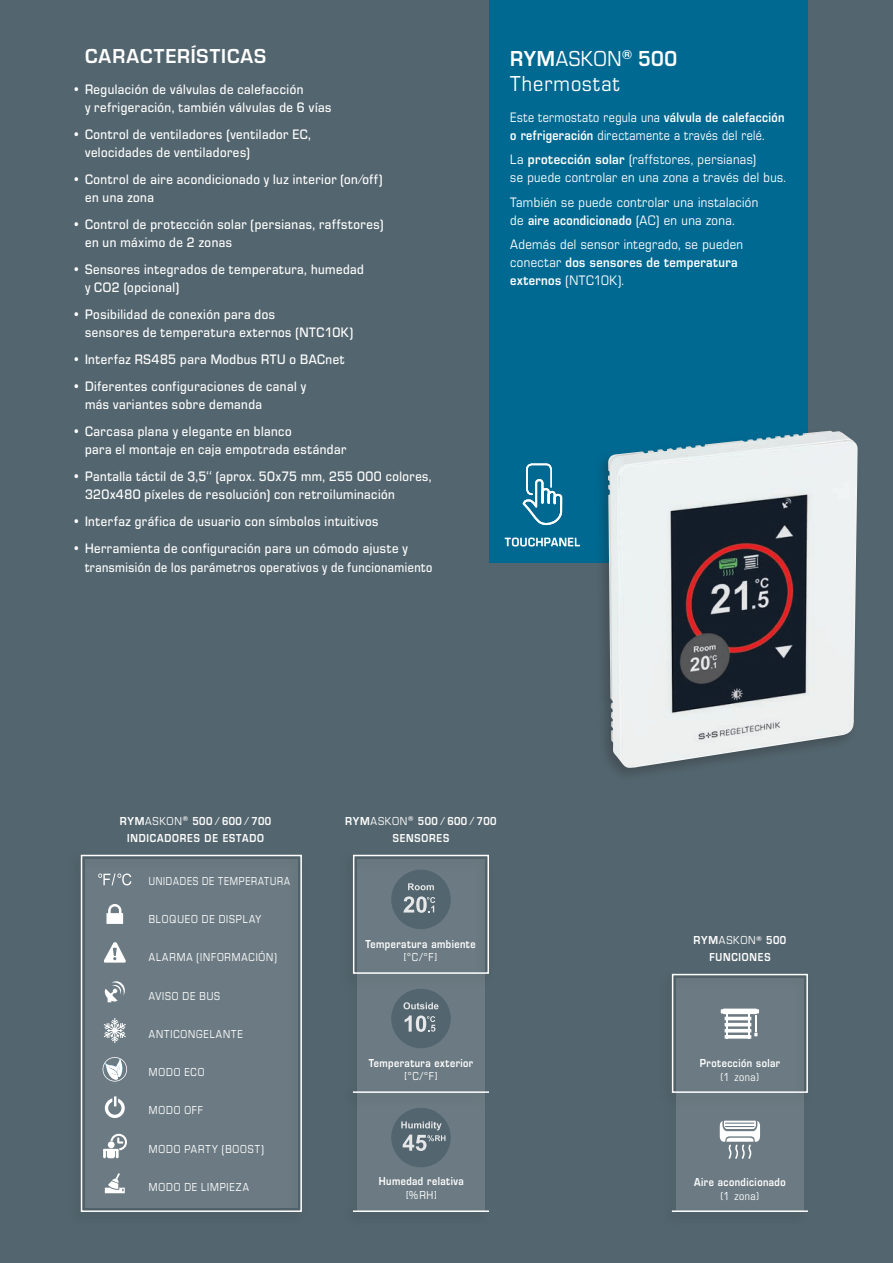
<style>
.page{position:relative;width:893px;height:1263px;background:#53656e}
.page>*{position:absolute;margin:0;border:0;box-sizing:border-box;transform-origin:0 0}
.t1{font:22.5px/25.5px "Eurostile OT";letter-spacing:.06em;color:#fff;scale:.9 1}
.t2{font:700 21px "Eurostile OT";letter-spacing:.055em;color:#fff;scale:.95 1}
.t3{font:500 14.25px/18.3px "Eurostile OT";letter-spacing:.04em;color:#fff;scale:.9 1}
.t4{font:14.25px/18px "Eurostile OT";letter-spacing:.03em;color:#fff;scale:.9 1}
.t5{font:14.25px/18px "Eurostile OT";letter-spacing:.03em;color:#fff;scale:.85 1}
.t6{font:500 12.45px "Eurostile OT";letter-spacing:.065em;color:#fff;scale:.9 1}
.t7{font:12px "Eurostile OT";letter-spacing:.085em;color:#fff;scale:.85 1}
.t8{font:700 12px "Eurostile OT";letter-spacing:.045em;color:#fff;scale:.85 1}
.t9{font:700 12px/17.1px "Eurostile OT";letter-spacing:.08em;color:#fff;text-align:center;scale:.9 1}
.t10{font:12px "Eurostile OT Cond";letter-spacing:.045em;color:#fff}
.t11{font:700 12px/17.1px "Eurostile OT";letter-spacing:.075em;color:#fff;text-align:center;scale:.9 1}
.t12{font:12px "Eurostile OT";letter-spacing:.085em;color:#fff;scale:.8 1}
.s1{font-weight:700}
.s2{font-weight:400}
</style>
<div class="page">
<div style="left:489px;top:0;width:319px;height:563px;background:#006991"></div>
<div style="left:595px;top:426px;width:267px;height:355px;background:#231f20;opacity:.3"></div>
<img style="left:608px;top:431px;width:250px;height:337px">
<div style="left:67px;top:850px;width:240px;height:375px;background:#231f20;opacity:.3"></div>
<div style="left:81px;top:855px;width:221px;height:357px;border:2px solid #fff"></div>
<svg style="left:106px;top:904px;width:17px;height:20px"></svg>
<svg style="left:104px;top:942px;width:22px;height:21px"></svg>
<svg style="left:104px;top:981px;width:21px;height:21px"></svg>
<svg style="left:98px;top:873px;width:33px;height:12px"></svg>
<svg style="left:105px;top:1096px;width:20px;height:22px"></svg>
<svg style="left:103px;top:1134px;width:24px;height:24px"></svg>
<svg style="left:105px;top:1173px;width:20px;height:20px"></svg>
<svg style="left:103px;top:1057px;width:24px;height:24px"></svg>
<svg style="left:104px;top:1018px;width:22px;height:25px"></svg>
<div style="left:357px;top:859px;width:128px;height:353px;background:#6c7b83"></div>
<div style="left:391px;top:989px;width:60px;height:59px;background:#53656e;border-radius:50%"></div>
<svg style="left:403px;top:1002px;width:35px;height:7px"></svg>
<svg style="left:405px;top:1015px;width:30px;height:17px"></svg>
<div style="left:391px;top:1108px;width:60px;height:59px;background:#53656e;border-radius:50%"></div>
<svg style="left:401px;top:1121px;width:44px;height:30px"></svg>
<div style="left:339px;top:850px;width:154px;height:137px;background:#231f20;opacity:.3"></div>
<div style="left:353px;top:855px;width:136px;height:119px;border:2px solid #fff"></div>
<div style="left:340px;top:1087px;width:153px;height:19px;background:#231f20;opacity:.3"></div>
<hr style="left:353px;top:1091px;width:136px;height:2px;background:#fff">
<div style="left:340px;top:1206px;width:153px;height:19px;background:#231f20;opacity:.3"></div>
<hr style="left:353px;top:1210px;width:136px;height:2px;background:#fff">
<div style="left:391px;top:870px;width:60px;height:59px;background:#53656e;border-radius:50%"></div>
<svg style="left:408px;top:883px;width:26px;height:7px"></svg>
<svg style="left:403px;top:896px;width:32px;height:17px"></svg>
<div style="left:676px;top:978px;width:128px;height:234px;background:#6c7b83"></div>
<div style="left:658px;top:969px;width:154px;height:137px;background:#231f20;opacity:.3"></div>
<div style="left:672px;top:974px;width:136px;height:119px;border:2px solid #fff"></div>
<div style="left:659px;top:1206px;width:153px;height:19px;background:#231f20;opacity:.3"></div>
<hr style="left:672px;top:1210px;width:136px;height:2px;background:#fff">
<svg style="left:720px;top:1121px;width:40px;height:38px"></svg>
<svg style="left:522px;top:463px;width:41px;height:63px"></svg>
<svg style="left:505px;top:538px;width:75px;height:8px"></svg>
<h2 class="t2" style="left:85px;top:44px;width:192px">CARACTERÍSTICAS</h2>
<p class="t3" style="left:85px;top:80px;width:275px;text-indent:-13px">• Regulación de válvulas de calefacción<br>y refrigeración, también válvulas de 6 vías</p>
<p class="t3" style="left:85px;top:125px;width:252px;text-indent:-13px">• Control de ventiladores (ventilador EC, velocidades de ventiladores)</p>
<p class="t3" style="left:85px;top:170px;width:332px;text-indent:-13px">• Control de aire acondicionado y luz interior (on⁄off) en una zona</p>
<p class="t3" style="left:85px;top:215px;width:333px;text-indent:-13px">• Control de protección solar (persianas, raffstores) en un máximo de 2 zonas</p>
<p class="t3" style="left:85px;top:260px;width:311px;text-indent:-13px">• Sensores integrados de temperatura, humedad y CO2 (opcional)</p>
<p class="t3" style="left:85px;top:306px;width:299px;text-indent:-13px">• Posibilidad de conexión para dos<br>sensores de temperatura externos (NTC10K)</p>
<p class="t3" style="left:72px;top:351px;width:304px">• Interfaz RS485 para Modbus RTU o BACnet</p>
<p class="t3" style="left:85px;top:377px;width:247px;text-indent:-13px">• Diferentes configuraciones de canal y más variantes sobre demanda</p>
<p class="t3" style="left:85px;top:422px;width:292px;text-indent:-13px">• Carcasa plana y elegante en blanco<br>para el montaje en caja empotrada estándar</p>
<p class="t3" style="left:85px;top:467px;width:387px;text-indent:-13px">• Pantalla táctil de 3,5‘‘ (aprox. 50x75 mm, 255 000 colores,<br>320x480 píxeles de resolución) con retroiluminación</p>
<p class="t3" style="left:72px;top:512px;width:342px">• Interfaz gráfica de usuario con símbolos intuitivos</p>
<p class="t3" style="left:85px;top:539px;width:388px;line-height:19px;text-indent:-13px">• Herramienta de configuración para un cómodo ajuste y transmisión de los parámetros operativos y de funcionamiento</p>
<h1 class="t1" style="left:510px;top:46px;width:187px"><span class="s1">RYM</span>ASKON<sup>®</sup> <span class="s1">500<br></span>Thermostat</h1>
<p class="t5" style="left:510px;top:109px;width:324px">Este termostato regula una <span class="s1">válvula de calefacción o refrigeración</span> directamente a través del relé.</p>
<p class="t4" style="left:510px;top:151px;width:308px">La <span class="s1">protección solar</span> (raffstores, persianas)<br>se puede controlar en una zona a través del bus.</p>
<p class="t4" style="left:510px;top:193px;width:277px">También se puede controlar una instalación de <span class="s1">aire acondicionado</span> (AC) en una zona.</p>
<p class="t4" style="left:510px;top:236px;width:260px">Además del sensor integrado, se pueden conectar <span class="s1">dos sensores de temperatura externos</span> (NTC10K).</p>
<p class="t6" style="left:505px;top:535px;width:85px">TOUCHPANEL</p>
<p class="t9" style="left:120px;top:812px;width:170px">RYM<span class="s2">ASKON</span><sup>®</sup> 500 ⁄ 600 ⁄ 700<br>INDICADORES DE ESTADO</p>
<p class="t12" style="left:149px;top:874px;width:178px">UNIDADES DE TEMPERATURA</p>
<p class="t7" style="left:149px;top:912px;width:134px">BLOQUEO DE DISPLAY</p>
<p class="t7" style="left:149px;top:951px;width:152px">ALARMA (INFORMACIÓN)</p>
<p class="t7" style="left:149px;top:989px;width:85px">AVISO DE BUS</p>
<p class="t7" style="left:149px;top:1027px;width:112px">ANTICONGELANTE</p>
<p class="t7" style="left:149px;top:1066px;width:67px">MODO ECO</p>
<p class="t7" style="left:149px;top:1104px;width:65px">MODO OFF</p>
<p class="t7" style="left:149px;top:1142px;width:137px">MODO PARTY (BOOST)</p>
<p class="t7" style="left:149px;top:1180px;width:119px">MODO DE LIMPIEZA</p>
<p class="t11" style="left:345px;top:812px;width:170px">RYM<span class="s2">ASKON</span><sup>®</sup> 500 ⁄ 600 ⁄ 700<br>SENSORES</p>
<p class="t8" style="left:365px;top:937px;width:131px">Temperatura ambiente</p>
<p class="t10" style="left:404px;top:951px;width:35px">[°C/°F]</p>
<p class="t8" style="left:369px;top:1056px;width:125px">Temperatura exterior</p>
<p class="t10" style="left:404px;top:1070px;width:35px">[°C/°F]</p>
<p class="t8" style="left:379px;top:1174px;width:101px">Humedad relativa</p>
<p class="t10" style="left:406px;top:1189px;width:33px">[%RH]</p>
<p class="t9" style="left:694px;top:932px;width:104px">RYM<span class="s2">ASKON</span><sup>®</sup> 500<br>FUNCIONES</p>
<p class="t8" style="left:700px;top:1056px;width:96px">Protección solar</p>
<p class="t10" style="left:720px;top:1070px;width:41px">(1 zona)</p>
<p class="t8" style="left:694px;top:1175px;width:109px">Aire acondicionado</p>
<p class="t10" style="left:720px;top:1189px;width:41px">(1 zona)</p>
</div>
